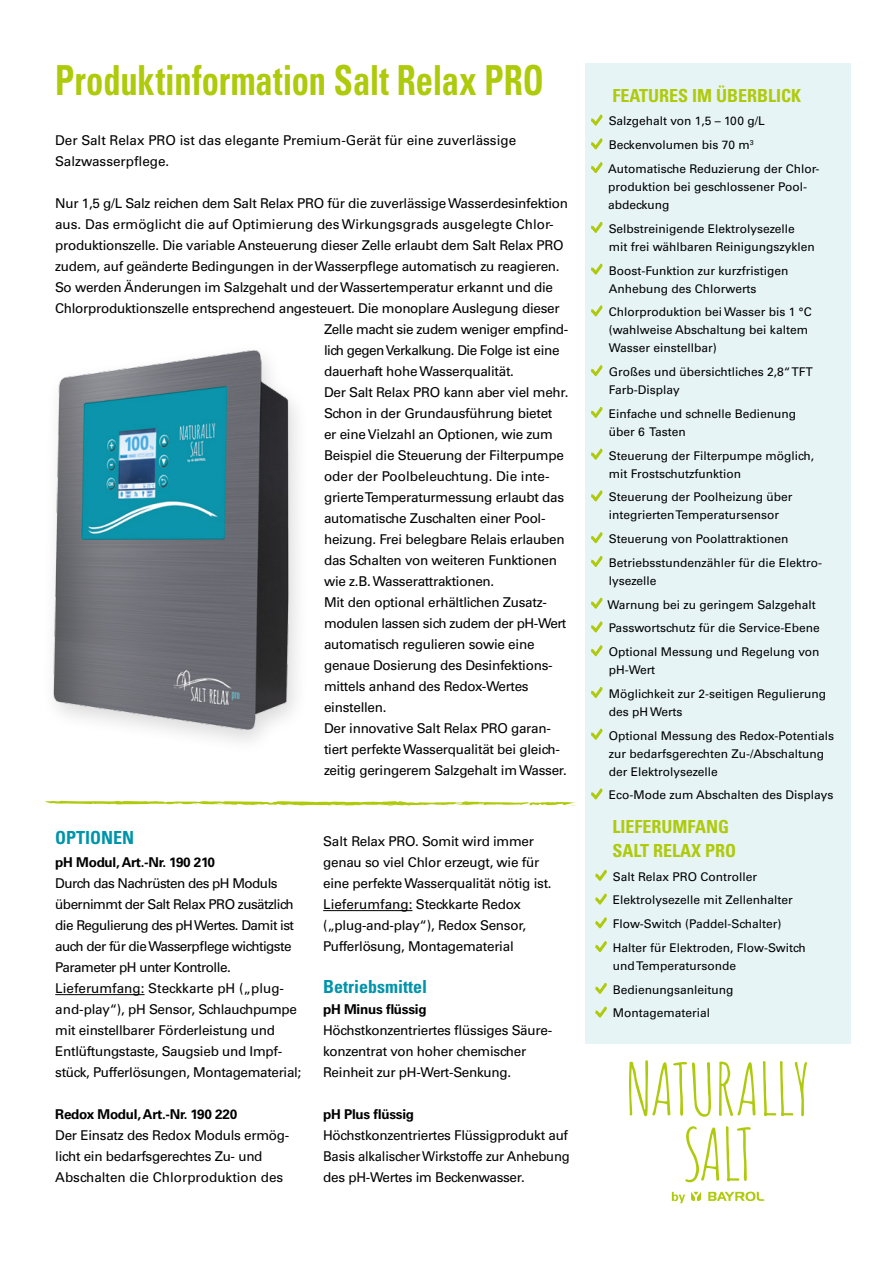
<style>
.page{position:relative;width:893px;height:1263px;background:#fff}
.page>*{position:absolute;margin:0;border:0;box-sizing:border-box;transform-origin:0 0}
.t1{font:700 condensed 41.4px "Univers LT Std";letter-spacing:-.005em;color:#afca0b;scale:.83 1}
.t2{font:700 condensed 18px/24px "Univers LT Std";color:#afca0b}
.t3{font:700 condensed 18px "Univers LT Std";color:#0094aa}
.t4{font:13.5px/21px "Univers LT Std";letter-spacing:-.02em;color:#000}
.t5{font:13.5px/21px "Univers LT Std";letter-spacing:-.04em;color:#000}
.t6{font:13.5px/21px "Univers LT Std";color:#000}
.t7{font:700 13.5px "Univers LT Std";letter-spacing:-.02em;color:#000}
.t8{font:12px/23.7px "Univers LT Std";color:#000}
</style>
<div class="page">
<div style="left:585px;top:64px;width:265px;height:980px;background:#e6f4f6"></div>
<svg style="left:591px;top:114px;width:12px;height:12px"></svg>
<svg style="left:591px;top:138px;width:12px;height:12px"></svg>
<svg style="left:591px;top:162px;width:12px;height:11px"></svg>
<svg style="left:591px;top:222px;width:12px;height:11px"></svg>
<svg style="left:591px;top:263px;width:12px;height:12px"></svg>
<svg style="left:591px;top:305px;width:12px;height:12px"></svg>
<svg style="left:591px;top:365px;width:12px;height:11px"></svg>
<svg style="left:591px;top:407px;width:12px;height:11px"></svg>
<svg style="left:591px;top:448px;width:12px;height:12px"></svg>
<svg style="left:591px;top:490px;width:12px;height:12px"></svg>
<svg style="left:591px;top:532px;width:12px;height:11px"></svg>
<svg style="left:591px;top:556px;width:12px;height:11px"></svg>
<svg style="left:591px;top:597px;width:12px;height:12px"></svg>
<svg style="left:591px;top:621px;width:12px;height:12px"></svg>
<svg style="left:591px;top:645px;width:12px;height:11px"></svg>
<svg style="left:591px;top:687px;width:12px;height:11px"></svg>
<svg style="left:591px;top:728px;width:12px;height:12px"></svg>
<svg style="left:591px;top:788px;width:12px;height:12px"></svg>
<svg style="left:595px;top:869px;width:12px;height:12px"></svg>
<svg style="left:595px;top:893px;width:12px;height:12px"></svg>
<svg style="left:595px;top:917px;width:12px;height:12px"></svg>
<svg style="left:595px;top:941px;width:12px;height:11px"></svg>
<svg style="left:595px;top:982px;width:12px;height:12px"></svg>
<svg style="left:595px;top:1006px;width:12px;height:12px"></svg>
<img style="left:53px;top:350px;width:244px;height:391px">
<svg style="left:708px;top:1191px;width:56px;height:10px"></svg>
<svg style="left:691px;top:1192px;width:10px;height:9px"></svg>
<svg style="left:672px;top:1192px;width:13px;height:11px"></svg>
<svg style="left:726px;top:1126px;width:25px;height:55px"></svg>
<svg style="left:685px;top:1126px;width:34px;height:56px"></svg>
<svg style="left:629px;top:1060px;width:82px;height:57px"></svg>
<svg style="left:763px;top:1061px;width:44px;height:55px"></svg>
<svg style="left:719px;top:1061px;width:36px;height:55px"></svg>
<hr style="left:55px;top:994px;width:90px;height:1px;background:#000">
<hr style="left:323px;top:910px;width:89px;height:1px;background:#000">
<svg style="left:44px;top:800px;width:533px;height:6px"></svg>
<h1 class="t1" style="left:55px;top:54px;width:590px">PRODUKTINFORMATION SALT RELAX PRO</h1>
<p class="t6" style="left:55px;top:130px;width:463px">Der Salt Relax PRO ist das elegante Premium-Gerät für eine zuverlässige<br>Salzwasserpflege.</p>
<p class="t4" style="left:55px;top:193px;width:514px">Nur 1,5 g/L Salz reichen dem Salt Relax PRO für die zuverlässige Wasserdesinfektion</p>
<p class="t6" style="left:55px;top:214px;width:499px">aus. Das ermöglicht die auf Optimierung des Wirkungsgrads ausgelegte Chlor-</p>
<p class="t4" style="left:55px;top:235px;width:510px">produktionszelle. Die variable Ansteuerung dieser Zelle erlaubt dem Salt Relax PRO</p>
<p class="t4" style="left:55px;top:256px;width:506px">zudem, auf geänderte Bedingungen in der Wasserpflege automatisch zu reagieren.</p>
<p class="t4" style="left:55px;top:277px;width:499px">So werden Änderungen im Salzgehalt und der Wassertemperatur erkannt und die</p>
<p class="t4" style="left:55px;top:298px;width:506px">Chlorproduktionszelle entsprechend angesteuert. Die monoplare Auslegung dieser</p>
<p class="t4" style="left:324px;top:319px;width:245px">Zelle macht sie zudem weniger empfind-</p>
<p class="t5" style="left:324px;top:340px;width:237px">lich gegen Verkalkung. Die Folge ist eine</p>
<p class="t4" style="left:324px;top:361px;width:192px">dauerhaft hohe Wasserqualität.</p>
<p class="t4" style="left:324px;top:382px;width:246px">Der Salt Relax PRO kann aber viel mehr.</p>
<p class="t4" style="left:324px;top:403px;width:230px">Schon in der Grundausführung bietet</p>
<p class="t4" style="left:324px;top:424px;width:230px">er eine Vielzahl an Optionen, wie zum</p>
<p class="t4" style="left:324px;top:445px;width:241px">Beispiel die Steuerung der Filterpumpe</p>
<p class="t6" style="left:324px;top:466px;width:226px">oder der Poolbeleuchtung. Die inte-</p>
<p class="t4" style="left:324px;top:487px;width:242px">grierte Temperaturmessung erlaubt das</p>
<p class="t4" style="left:324px;top:508px;width:222px">automatische Zuschalten einer Pool-</p>
<p class="t4" style="left:324px;top:529px;width:242px">heizung. Frei belegbare Relais erlauben</p>
<p class="t4" style="left:324px;top:550px;width:234px">das Schalten von weiteren Funktionen</p>
<p class="t4" style="left:324px;top:571px;width:172px">wie z.B. Wasserattraktionen.</p>
<p class="t4" style="left:324px;top:592px;width:223px">Mit den optional erhältlichen Zusatz-</p>
<p class="t4" style="left:324px;top:613px;width:244px">modulen lassen sich zudem der pH-Wert</p>
<p class="t4" style="left:324px;top:634px;width:212px">automatisch regulieren sowie eine</p>
<p class="t4" style="left:324px;top:655px;width:230px">genaue Dosierung des Desinfektions-</p>
<p class="t4" style="left:324px;top:676px;width:206px">mittels anhand des Redox-Wertes</p>
<p class="t4" style="left:324px;top:697px;width:64px">einstellen.</p>
<p class="t4" style="left:324px;top:718px;width:228px">Der innovative Salt Relax PRO garan-</p>
<p class="t4" style="left:324px;top:739px;width:237px">tiert perfekte Wasserqualität bei gleich-</p>
<p class="t4" style="left:324px;top:760px;width:244px">zeitig geringerem Salzgehalt im Wasser.</p>
<h2 class="t3" style="left:55px;top:827px;width:81px">OPTIONEN</h2>
<p class="t7" style="left:55px;top:854px;width:161px">pH Modul, Art.-Nr. 190 210</p>
<p class="t5" style="left:55px;top:873px;width:248px">Durch das Nachrüsten des pH Moduls übernimmt der Salt Relax PRO zusätzlich die Regulierung des pH Wertes. Damit ist auch der für die Wasserpflege wichtigste Parameter pH unter Kontrolle.<br>Lieferumfang: Steckkarte pH („plug&shy;and-play“), pH Sensor, Schlauchpumpe mit einstellbarer Förderleistung und Entlüftungstaste, Saugsieb und Impf&shy;stück, Pufferlösungen, Montagematerial;</p>
<p class="t7" style="left:55px;top:1107px;width:183px">Redox Modul, Art.-Nr. 190 220</p>
<p class="t4" style="left:55px;top:1125px;width:236px">Der Einsatz des Redox Moduls ermög&shy;licht ein bedarfsgerechtes Zu- und<br>Abschalten die Chlorproduktion des</p>
<p class="t4" style="left:323px;top:831px;width:230px">Salt Relax PRO. Somit wird immer genau so viel Chlor erzeugt, wie für eine perfekte Wasserqualität nötig ist.<br>Lieferumfang: Steckkarte Redox („plug-and-play“), Redox Sensor, Pufferlösung, Montagematerial</p>
<h2 class="t3" style="left:323px;top:976px;width:106px">BETRIEBSMITTEL</h2>
<p class="t7" style="left:323px;top:1001px;width:105px">pH Minus flüssig</p>
<p class="t4" style="left:323px;top:1020px;width:229px">Höchstkonzentriertes flüssiges Säure&shy;konzentrat von hoher chemischer<br>Reinheit zur pH-Wert-Senkung.</p>
<p class="t7" style="left:323px;top:1107px;width:92px">pH Plus flüssig</p>
<p class="t4" style="left:323px;top:1125px;width:248px">Höchstkonzentriertes Flüssigprodukt auf<br>Basis alkalischer Wirkstoffe zur Anhebung des pH-Wertes im Beckenwasser.</p>
<h2 class="t2" style="left:612px;top:83px;width:190px">FEATURES IM ÜBERBLICK</h2>
<p class="t8" style="left:608px;top:109px;width:213px">Salzgehalt von 1,5 – 100 g/L<br>Beckenvolumen bis 70 m<sup>3<br></sup>Automatische Reduzierung der Chlor-</p>
<p class="t8" style="left:608px;top:178px;width:200px;line-height:18px">produktion bei geschlossener Pool&shy;abdeckung</p>
<p class="t8" style="left:609px;top:220px;width:208px;line-height:18px">Selbstreinigende Elektrolysezelle mit frei wählbaren Reinigungszyklen</p>
<p class="t8" style="left:609px;top:261px;width:181px;line-height:18px">Boost-Funktion zur kurzfristigen<br>Anhebung des Chlorwerts</p>
<p class="t8" style="left:609px;top:303px;width:204px;line-height:18px">Chlorproduktion bei Wasser bis 1 °C (wahlweise Abschaltung bei kaltem<br>Wasser einstellbar)</p>
<p class="t8" style="left:609px;top:363px;width:206px;line-height:18px">Großes und übersichtliches 2,8“ TFT<br>Farb-Display</p>
<p class="t8" style="left:609px;top:405px;width:189px;line-height:18px">Einfache und schnelle Bedienung über 6 Tasten</p>
<p class="t8" style="left:609px;top:446px;width:207px;line-height:18px">Steuerung der Filterpumpe möglich, mit Frostschutzfunktion</p>
<p class="t8" style="left:609px;top:488px;width:185px;line-height:18px">Steuerung der Poolheizung über integrierten Temperatursensor</p>
<p class="t8" style="left:609px;top:527px;width:214px">Steuerung von Poolattraktionen<br>Betriebsstundenzähler für die Elektro-</p>
<p class="t8" style="left:607px;top:569px;width:214px">lysezelle<br>Warnung bei zu geringem Salzgehalt<br>Passwortschutz für die Service-Ebene<br>Optional Messung und Regelung von</p>
<p class="t8" style="left:609px;top:658px;width:219px">pH-Wert<br>Möglichkeit zur 2-seitigen Regulierung</p>
<p class="t8" style="left:609px;top:700px;width:227px">des pH Werts<br>Optional Messung des Redox-Potentials</p>
<p class="t8" style="left:609px;top:744px;width:217px;line-height:18px">zur bedarfsgerechten Zu-/Abschaltung der Elektrolysezelle</p>
<p class="t8" style="left:609px;top:783px;width:226px">Eco-Mode zum Abschalten des Displays</p>
<h2 class="t2" style="left:612px;top:814px;width:125px">LIEFERUMFANG<br>SALT RELAX PRO</h2>
<p class="t8" style="left:613px;top:865px;width:194px">Salt Relax PRO Controller Elektrolysezelle mit Zellenhalter Flow-Switch (Paddel-Schalter)<br>Halter für Elektroden, Flow-Switch</p>
<p class="t8" style="left:613px;top:954px;width:125px">und Temperatursonde<br>Bedienungsanleitung<br>Montagematerial</p>
</div>
